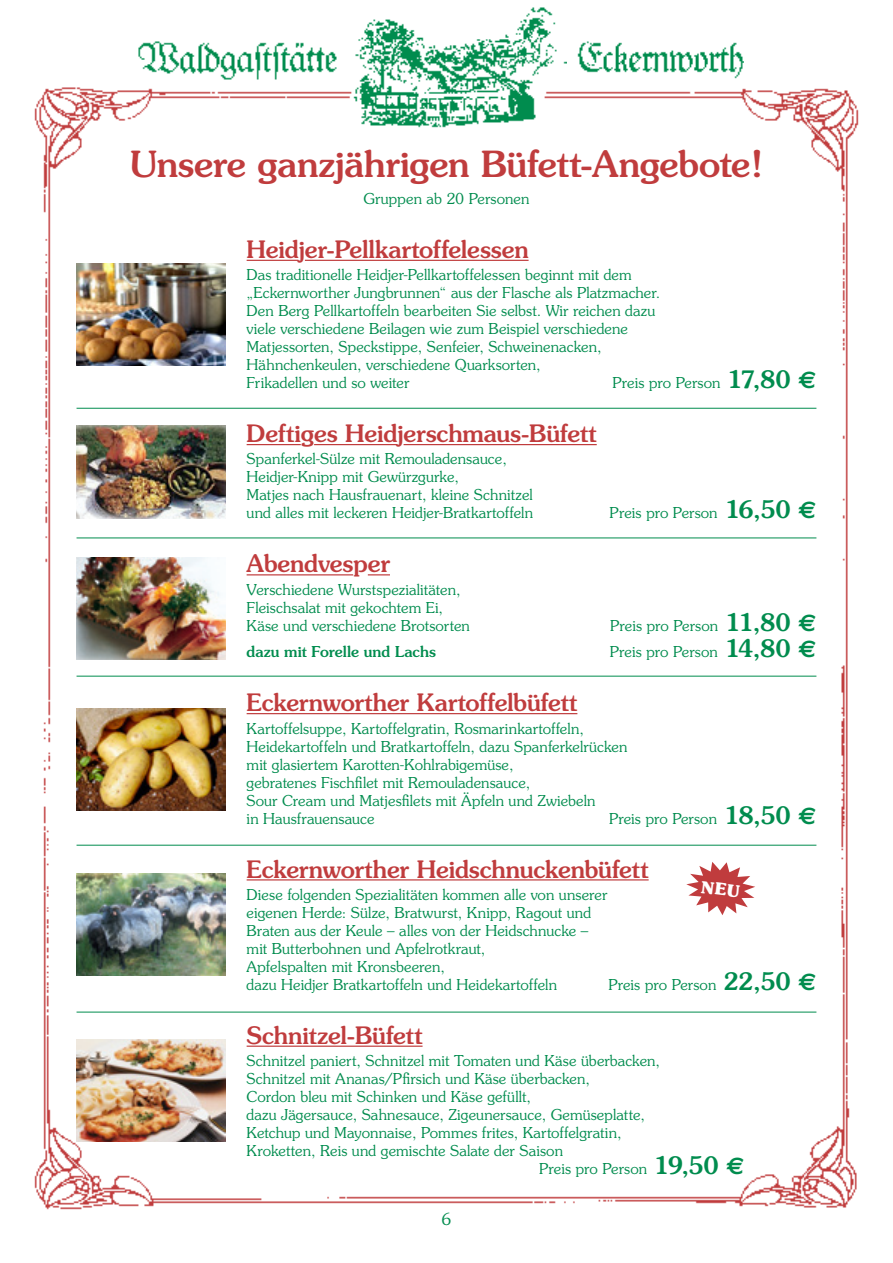
<style>
.page{position:relative;width:893px;height:1263px;background:#fff}
.page>*{position:absolute;margin:0;border:0;box-sizing:border-box;transform-origin:0 0}
.t1{font:500 36px "Souvenir";letter-spacing:-.005em;color:#c03c3d}
.t2{font:500 24px "Souvenir";letter-spacing:-.005em;color:#c03c3d}
.t3{font:300 16.5px "Souvenir";color:#008c4e}
.t4{font:300 15px/18px "Souvenir";letter-spacing:.005em;color:#008c4e}
.t5{font:500 15px "Souvenir";letter-spacing:.005em;color:#008c4e}
.s1{font-weight:500;font-size:24px}
.s2{font-family:"Euro Sans";font-weight:700;font-size:24px}
</style>
<div class="page">
<img style="left:34px;top:87px;width:825px;height:1123px">
<img style="left:138px;top:41px;width:199px;height:39px">
<img style="left:577px;top:41px;width:166px;height:38px">
<img style="left:350px;top:7px;width:216px;height:122px">
<hr style="left:247px;top:260px;width:51px;height:1px;background:#c03c3d">
<hr style="left:305px;top:260px;width:224px;height:1px;background:#c03c3d">
<hr style="left:247px;top:444px;width:54px;height:1px;background:#c03c3d">
<hr style="left:314px;top:444px;width:83px;height:1px;background:#c03c3d">
<hr style="left:404px;top:444px;width:193px;height:1px;background:#c03c3d">
<hr style="left:247px;top:574px;width:106px;height:1px;background:#c03c3d">
<svg style="left:368px;top:574px;width:22px;height:1px"></svg>
<hr style="left:247px;top:713px;width:330px;height:1px;background:#c03c3d">
<hr style="left:247px;top:879px;width:402px;height:1px;background:#c03c3d">
<hr style="left:247px;top:1045px;width:176px;height:2px;background:#c03c3d">
<img style="left:77px;top:425px;width:148px;height:94px">
<img style="left:77px;top:557px;width:148px;height:102px">
<hr style="left:77px;top:845px;width:739px;height:1px;background:#008c4e">
<hr style="left:77px;top:1012px;width:739px;height:1px;background:#008c4e">
<img style="left:77px;top:708px;width:148px;height:102px">
<img style="left:77px;top:264px;width:148px;height:102px">
<img style="left:77px;top:1040px;width:148px;height:102px">
<img style="left:77px;top:874px;width:148px;height:102px">
<hr style="left:77px;top:676px;width:739px;height:1px;background:#008c4e">
<hr style="left:77px;top:537px;width:739px;height:1px;background:#008c4e">
<hr style="left:77px;top:408px;width:739px;height:1px;background:#008c4e">
<svg style="left:686px;top:862px;width:69px;height:53px"></svg>
<h1 class="t1" style="left:130px;top:142px;width:634px">Unsere ganzjährigen Büfett-Angebote!</h1>
<p class="t4" style="left:363px;top:189px;width:167px">Gruppen ab 20 Personen</p>
<h2 class="t2" style="left:247px;top:235px;width:283px">Heidjer-Pellkartoffelessen</h2>
<p class="t4" style="left:247px;top:265px;width:415px">Das traditionelle Heidjer-Pellkartoffelessen beginnt mit dem „Eckernworther Jungbrunnen“ aus der Flasche als Platzmacher.<br>Den Berg Pellkartoffeln bearbeiten Sie selbst. Wir reichen dazu viele verschiedene Beilagen wie zum Beispiel verschiedene Matjessorten, Speckstippe, Senfeier, Schweinenacken, Hähnchenkeulen, verschiedene Quarksorten,<br>Frikadellen und so weiter</p>
<p class="t4" style="left:612px;top:373px;width:205px">Preis pro Person <span class="s1">17,80</span> <span class="s2">G</span></p>
<h2 class="t2" style="left:247px;top:419px;width:352px">Deftiges Heidjerschmaus-Büfett</h2>
<p class="t4" style="left:247px;top:450px;width:288px">Spanferkel-Sülze mit Remouladensauce, Heidjer-Knipp mit Gewürzgurke,<br>Matjes nach Hausfrauenart, kleine Schnitzel und alles mit leckeren Heidjer-Bratkartoffeln</p>
<h2 class="t2" style="left:247px;top:549px;width:145px">Abendvesper</h2>
<p class="t4" style="left:247px;top:580px;width:225px">Verschiedene Wurstspezialitäten,<br>Fleischsalat mit gekochtem Ei,<br>Käse und verschiedene Brotsorten</p>
<p class="t4" style="left:610px;top:504px;width:208px">Preis pro Person <span class="s1">16,50</span> <span class="s2">G</span></p>
<p class="t4" style="left:610px;top:616px;width:208px">Preis pro Person <span class="s1">11,80</span> <span class="s2">G</span></p>
<p class="t5" style="left:247px;top:643px;width:191px">dazu mit Forelle und Lachs</p>
<p class="t4" style="left:610px;top:642px;width:208px">Preis pro Person <span class="s1">14,80</span> <span class="s2">G</span></p>
<h2 class="t2" style="left:247px;top:688px;width:332px">Eckernworther Kartoffelbüfett</h2>
<p class="t4" style="left:247px;top:719px;width:382px">Kartoffelsuppe, Kartoffelgratin, Rosmarinkartoffeln, Heidekartoffeln und Bratkartoffeln, dazu Spanferkelrücken mit glasiertem Karotten-Kohlrabigemüse,<br>gebratenes Fischfilet mit Remouladensauce,<br>Sour Cream und Matjesfilets mit Äpfeln und Zwiebeln<br>in Hausfrauensauce</p>
<p class="t4" style="left:609px;top:809px;width:209px">Preis pro Person <span class="s1">18,50</span> <span class="s2">G</span></p>
<h2 class="t2" style="left:247px;top:854px;width:403px">Eckernworther Heidschnuckenbüfett</h2>
<p class="t4" style="left:247px;top:885px;width:362px">Diese folgenden Spezialitäten kommen alle von unserer eigenen Herde: Sülze, Bratwurst, Knipp, Ragout und Braten aus der Keule – alles von der Heidschnucke – mit Butterbohnen und Apfelrotkraut,<br>Apfelspalten mit Kronsbeeren,<br>dazu Heidjer Bratkartoffeln und Heidekartoffeln</p>
<p class="t4" style="left:608px;top:975px;width:210px">Preis pro Person <span class="s1">22,50</span> <span class="s2">G</span></p>
<h2 class="t2" style="left:247px;top:1020px;width:177px">Schnitzel-Büfett</h2>
<p class="t4" style="left:247px;top:1051px;width:415px">Schnitzel paniert, Schnitzel mit Tomaten und Käse überbacken,</p>
<p class="t4" style="left:247px;top:1069px;width:345px">Schnitzel mit Ananas/Pfirsich und Käse überbacken,</p>
<p class="t4" style="left:247px;top:1087px;width:286px">Cordon bleu mit Schinken und Käse gefüllt,</p>
<p class="t4" style="left:247px;top:1105px;width:400px">dazu Jägersauce, Sahnesauce, Zigeunersauce, Gemüseplatte,</p>
<p class="t4" style="left:247px;top:1123px;width:376px">Ketchup und Mayonnaise, Pommes frites, Kartoffelgratin,</p>
<p class="t4" style="left:247px;top:1141px;width:318px">Kroketten, Reis und gemischte Salate der Saison</p>
<p class="t4" style="left:539px;top:1159px;width:207px">Preis pro Person <span class="s1">19,50</span> <span class="s2">G</span></p>
<p class="t3" style="left:442px;top:1209px;width:11px">6</p>
</div>
